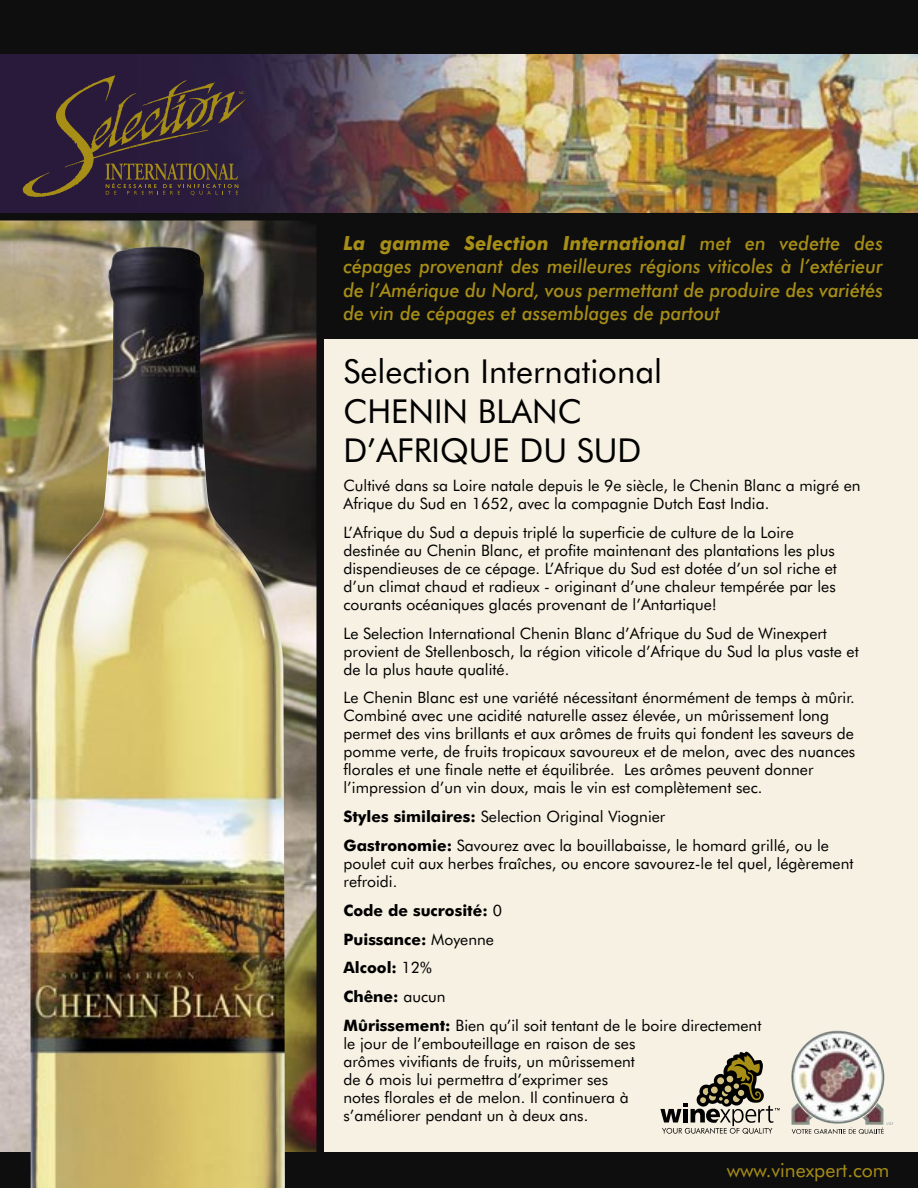
<style>
.page{position:relative;width:918px;height:1188px;background:#fff}
.page>*{position:absolute;margin:0;border:0;box-sizing:border-box;transform-origin:0 0}
.Body_Copy{font:33px/39.6px "Futura BT";color:#000}
.BRAND_PG{font:italic 500 19.5px/23.4px "Futura BT";color:#a78e16;text-align:justify;scale:.95 1}
.t1{font:19.5px "Futura BT";color:#a78e16}
.Body_Copy-2{font:15.75px/18px "Futura BT";color:#000}
.Body_Copy-3{font:700 15.75px "Futura BT";color:#000}
.s1{font-weight:700}
.s2{font-weight:400}
</style>
<div class="page">
<div style="left:298px;top:216px;width:620px;height:972px;background:#f7f1e3"></div>
<img style="left:0;top:54px;width:918px;height:159px">
<img style="left:0;top:220px;width:316px;height:932px">
<div style="left:0;top:213px;width:918px;height:7px;background:#0f0e0e"></div>
<div style="left:0;top:1152px;width:918px;height:36px;background:#0f0e0e"></div>
<div style="left:0;top:0;width:918px;height:54px;background:#0f0e0e"></div>
<svg style="left:22px;top:75px;width:224px;height:122px;background:#3d2d36"></svg>
<div style="left:316px;top:216px;width:8px;height:972px;background:#0f0e0e"></div>
<img style="left:30px;top:246px;width:255px;height:942px">
<div style="left:322px;top:216px;width:596px;height:123px;background:#0f0e0e"></div>
<svg style="left:660px;top:1052px;width:120px;height:82px"></svg>
<img style="left:791px;top:1031px;width:102px;height:94px">
<svg style="left:792px;top:1127px;width:92px;height:7px"></svg>
<p class="BRAND_PG" style="left:344px;top:231px;width:569px"><span class="s1">La gamme Selection International</span> met en vedette des cépages provenant des meilleures régions viticoles à l’extérieur de l’Amérique du Nord, vous permettant de produire des variétés de vin de cépages et assemblages de partout</p>
<p class="Body_Copy" style="left:344px;top:351px;width:320px">Selection International<br>CHENIN BLANC<br>D’AFRIQUE DU SUD</p>
<p class="Body_Copy-2" style="left:344px;top:476px;width:519px">Cultivé dans sa Loire natale depuis le 9e siècle, le Chenin Blanc a migré en<br>Afrique du Sud en 1652, avec la compagnie Dutch East India.</p>
<p class="Body_Copy-2" style="left:344px;top:523px;width:495px">L’Afrique du Sud a depuis triplé la superficie de culture de la Loire destinée au Chenin Blanc, et profite maintenant des plantations les plus dispendieuses de ce cépage. L’Afrique du Sud est dotée d’un sol riche et d’un climat chaud et radieux - originant d’une chaleur tempérée par les courants océaniques glacés provenant de l’Antartique!</p>
<p class="Body_Copy-2" style="left:344px;top:624px;width:517px">Le Selection International Chenin Blanc d’Afrique du Sud de Winexpert provient de Stellenbosch, la région viticole d’Afrique du Sud la plus vaste et de la plus haute qualité.</p>
<p class="Body_Copy-2" style="left:344px;top:689px;width:513px">Le Chenin Blanc est une variété nécessitant énormément de temps à mûrir.<br>Combiné avec une acidité naturelle assez élevée, un mûrissement long permet des vins brillants et aux arômes de fruits qui fondent les saveurs de pomme verte, de fruits tropicaux savoureux et de melon, avec des nuances florales et une finale nette et équilibrée. Les arômes peuvent donner l’impression d’un vin doux, mais le vin est complètement sec.</p>
<p class="Body_Copy-2" style="left:344px;top:807px;width:323px"><span class="s1">Styles similaires:</span> Selection Original Viognier</p>
<p class="Body_Copy-2" style="left:344px;top:836px;width:512px"><span class="s1">Gastronomie:</span> Savourez avec la bouillabaisse, le homard grillé, ou le poulet cuit aux herbes fraîches, ou encore savourez-le tel quel, légèrement refroidi.</p>
<p class="Body_Copy-3" style="left:344px;top:901px;width:160px">Code de sucrosité: <span class="s2">0</span></p>
<p class="Body_Copy-3" style="left:344px;top:929px;width:152px">Puissance: <span class="s2">Moyenne</span></p>
<p class="Body_Copy-3" style="left:344px;top:958px;width:90px">Alcool: <span class="s2">12%</span></p>
<p class="Body_Copy-3" style="left:344px;top:987px;width:104px">Chêne: <span class="s2">aucun</span></p>
<p class="Body_Copy-2" style="left:344px;top:1016px;width:419px"><span class="s1">Mûrissement:</span> Bien qu’il soit tentant de le boire directement le jour de l’embouteillage en raison de ses<br>arômes vivifiants de fruits, un mûrissement<br>de 6 mois lui permettra d’exprimer ses<br>notes florales et de melon. Il continuera à<br>s’améliorer pendant un à deux ans.</p>
<p class="t1" style="left:727px;top:1158px;width:164px">www.vinexpert.com</p>
</div>
